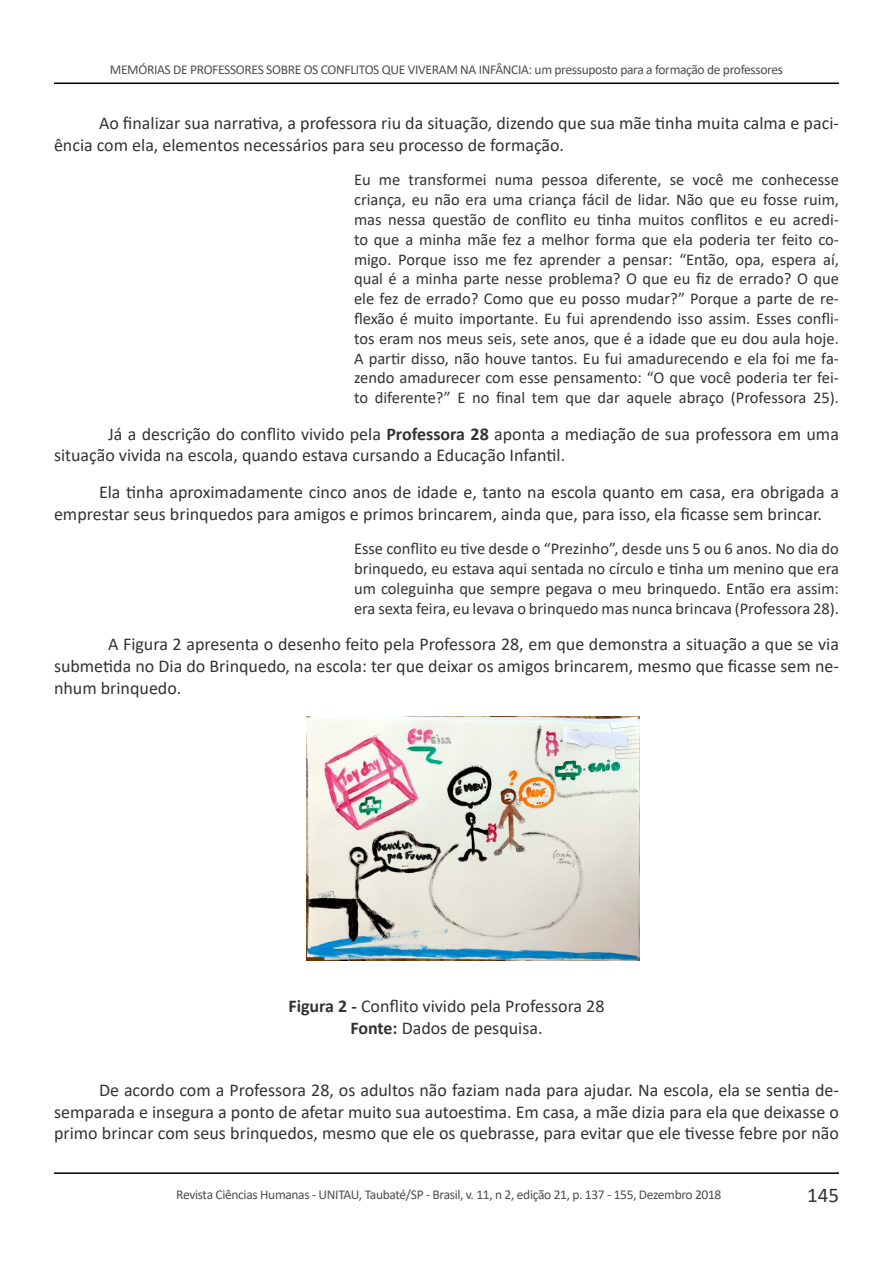
<style>
.page{position:relative;width:893px;height:1263px;background:#fff}
.page>*{position:absolute;margin:0;border:0;box-sizing:border-box;transform-origin:0 0}
.t1{font:21px "Calibri";color:#323332}
.Corpo_Texto{font:18px/21.6px "Calibri";color:#323332}
.Corpo_Texto_-_Legend{font:18px/21.6px "Calibri";color:#323332;text-align:center}
.Citações{font:16.5px/19.8px "Calibri";color:#323332;text-align:justify}
.t2{font:13.5px "Calibri";letter-spacing:-.025em;color:#504c4c}
.s1{font-weight:700}
</style>
<div class="page">
<hr style="left:54px;top:83px;width:785px;height:1px;background:#000">
<hr style="left:54px;top:1172px;width:785px;height:2px;background:#000">
<img style="left:307px;top:717px;width:332px;height:243px">
<p class="t2" style="left:110px;top:60px;width:675px">MEMÓRIAS DE PROFESSORES SOBRE OS CONFLITOS QUE VIVERAM NA INFÂNCIA: um pressuposto para a formação de professores</p>
<p class="Corpo_Texto" style="left:54px;top:112px;width:786px;text-indent:45px">Ao finalizar sua narrativa, a professora riu da situação, dizendo que sua mãe tinha muita calma e paci&shy;ência com ela, elementos necessários para seu processo de formação.</p>
<p class="Citações" style="left:354px;top:170px;width:486px">Eu me transformei numa pessoa diferente, se você me conhecesse criança, eu não era uma criança fácil de lidar. Não que eu fosse ruim, mas nessa questão de conflito eu tinha muitos conflitos e eu acredi&shy;to que a minha mãe fez a melhor forma que ela poderia ter feito co&shy;migo. Porque isso me fez aprender a pensar: “Então, opa, espera aí, qual é a minha parte nesse problema? O que eu fiz de errado? O que ele fez de errado? Como que eu posso mudar?” Porque a parte de re&shy;flexão é muito importante. Eu fui aprendendo isso assim. Esses confli&shy;tos eram nos meus seis, sete anos, que é a idade que eu dou aula hoje.<br>A partir disso, não houve tantos. Eu fui amadurecendo e ela foi me fa&shy;zendo amadurecer com esse pensamento: “O que você poderia ter fei&shy;to diferente?” E no final tem que dar aquele abraço (Professora 25).</p>
<p class="Corpo_Texto" style="left:54px;top:422px;width:786px;text-indent:54px">Já a descrição do conflito vivido pela <span class="s1">Professora 28</span> aponta a mediação de sua professora em uma situação vivida na escola, quando estava cursando a Educação Infantil.</p>
<p class="Corpo_Texto" style="left:54px;top:481px;width:786px;text-indent:45px">Ela tinha aproximadamente cinco anos de idade e, tanto na escola quanto em casa, era obrigada a emprestar seus brinquedos para amigos e primos brincarem, ainda que, para isso, ela ficasse sem brincar.</p>
<p class="Citações" style="left:354px;top:539px;width:486px">Esse conflito eu tive desde o “Prezinho”, desde uns 5 ou 6 anos. No dia do brinquedo, eu estava aqui sentada no círculo e tinha um menino que era um coleguinha que sempre pegava o meu brinquedo. Então era assim: era sexta feira, eu levava o brinquedo mas nunca brincava (Professora 28).</p>
<p class="Corpo_Texto" style="left:54px;top:633px;width:786px;text-align:justify;text-indent:54px">A Figura 2 apresenta o desenho feito pela Professora 28, em que demonstra a situação a que se via submetida no Dia do Brinquedo, na escola: ter que deixar os amigos brincarem, mesmo que ficasse sem ne&shy;nhum brinquedo.</p>
<p class="Corpo_Texto_-_Legend" style="left:288px;top:995px;width:318px"><span class="s1">Figura 2 -</span> Conflito vivido pela Professora 28<br><span class="s1">Fonte:</span> Dados de pesquisa.</p>
<p class="Corpo_Texto" style="left:54px;top:1079px;width:786px;text-align:justify;text-indent:45px">De acordo com a Professora 28, os adultos não faziam nada para ajudar. Na escola, ela se sentia de&shy;semparada e insegura a ponto de afetar muito sua autoestima. Em casa, a mãe dizia para ela que deixasse o primo brincar com seus brinquedos, mesmo que ele os quebrasse, para evitar que ele tivesse febre por não</p>
<p class="t2" style="left:176px;top:1185px;width:547px">Revista Ciências Humanas - UNITAU, Taubaté/SP - Brasil, v. 11, n 2, edição 21, p. 137 - 155, Dezembro 2018</p>
<p class="t1" style="left:807px;top:1180px;width:33px">145</p>
</div>
